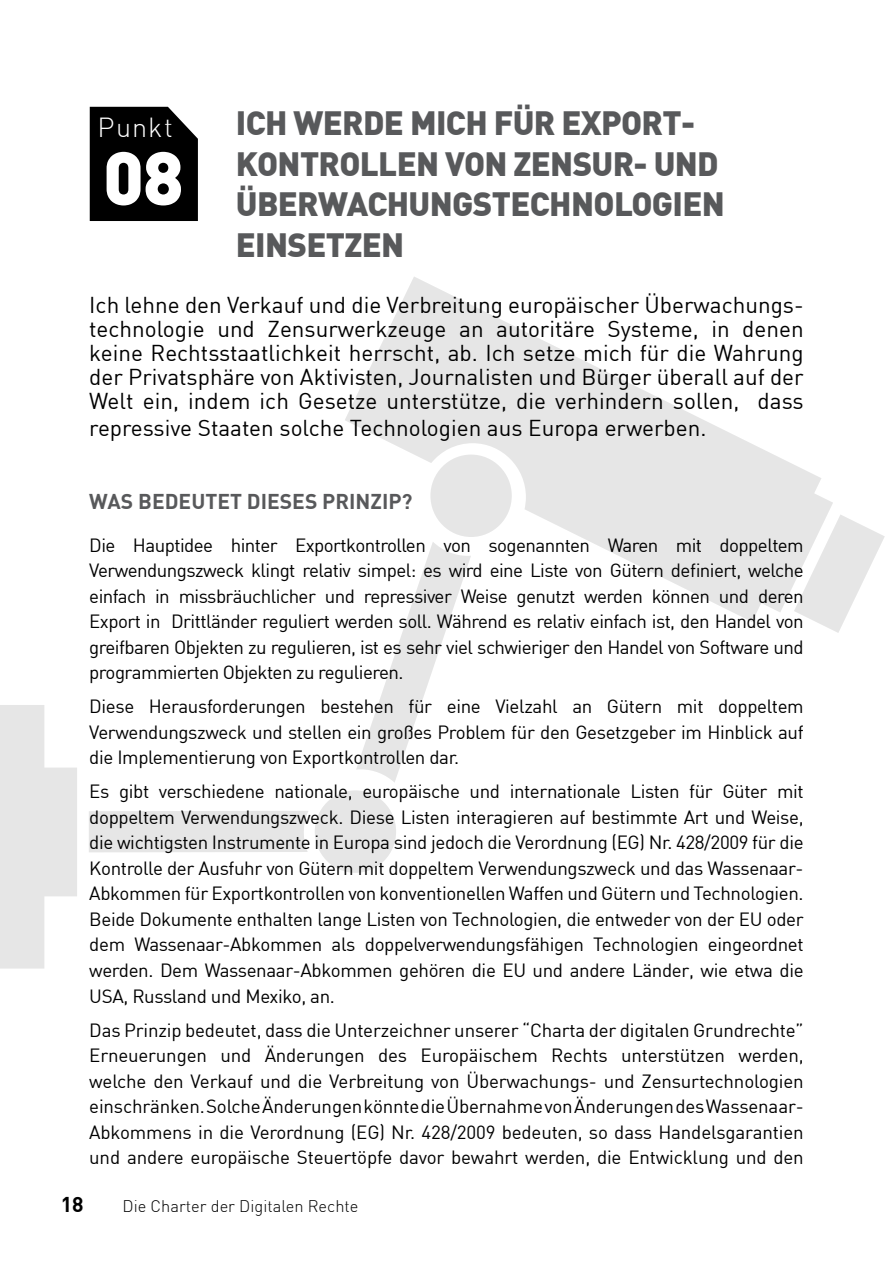
<style>
.page{position:relative;width:893px;height:1263px;background:#fff}
.page>*{position:absolute;margin:0;border:0;box-sizing:border-box;transform-origin:0 0}
.t1{font:900 74.1px "DIN";color:#fff}
.t2{font:900 33px/40.5px "DIN";letter-spacing:-.02em;color:#58595b}
.t3{font:300 27px "DIN";letter-spacing:.045em;color:#fff}
.t4{font:22.5px/24px "DIN";color:#000;text-align:justify}
.t5{font:700 21px "DIN";color:#58595b}
.t6{font:700 21px "DIN";color:#000}
.t7{font:18.75px/25.5px "DIN";letter-spacing:-.02em;color:#000;text-align:justify}
.t8{font:300 16.5px "DIN";color:#000}
</style>
<div class="page">
<svg style="left:817px;top:515px;width:68px;height:118px"></svg>
<svg style="left:345px;top:277px;width:488px;height:345px"></svg>
<div style="left:430px;top:454px;width:82px;height:83px;background:#e6e6e6;border-radius:50%"></div>
<svg style="left:356px;top:541px;width:115px;height:241px"></svg>
<div style="left:315px;top:790px;width:81px;height:83px;background:#e6e6e6;border-radius:50%"></div>
<div style="left:89px;top:811px;width:219px;height:41px;background:#e6e6e6"></div>
<svg style="left:0;top:705px;width:77px;height:263px"></svg>
<div style="left:90px;top:107px;width:108px;height:114px;background:#000"></div>
<h3 class="t3" style="left:98px;top:111px;width:77px">Punkt</h3>
<h1 class="t1" style="left:103px;top:129px;width:82px">08</h1>
<h2 class="t2" style="left:236px;top:101px;width:486px">ICH WERDE MICH FÜR EXPORT-<br>KONTROLLEN VON ZENSUR- UND<br>ÜBERWACHUNGSTECHNOLOGIEN<br>EINSETZEN</h2>
<p class="t4" style="left:89px;top:293px;width:716px">Ich lehne den Verkauf und die Verbreitung europäischer Überwachungs&shy;technologie und Zensurwerkzeuge an autoritäre Systeme, in denen keine Rechtsstaatlichkeit herrscht, ab. Ich setze mich für die Wahrung der Privatsphäre von Aktivisten, Journalisten und Bürger überall auf der Welt ein, indem ich Gesetze unterstütze, die verhindern sollen, dass</p>
<p class="t4" style="left:89px;top:416px;width:619px">repressive Staaten solche Technologien aus Europa erwerben.</p>
<p class="t5" style="left:89px;top:488px;width:16px">WAS</p>
<p class="t5" style="left:138px;top:488px;width:14px">BEDE</p>
<p class="t5" style="left:191px;top:488px;width:27px">UTET</p>
<p class="t5" style="left:247px;top:488px;width:13px">DIESES</p>
<p class="t5" style="left:322px;top:488px;width:13px">PRIN</p>
<p class="t5" style="left:371px;top:488px;width:44px">ZI P?</p>
<p class="t7" style="left:89px;top:532px;width:716px">Die Hauptidee hinter Exportkontrollen von sogenannten Waren mit doppeltem Verwendungszweck klingt relativ simpel: es wird eine Liste von Gütern definiert, welche einfach in missbräuchlicher und repressiver Weise genutzt werden können und deren Export in Drittländer reguliert werden soll. Während es relativ einfach ist, den Handel von greifbaren Objekten zu regulieren, ist es sehr viel schwieriger den Handel von Software und programmierten Objekten zu regulieren.</p>
<p class="t7" style="left:89px;top:693px;width:716px">Diese Herausforderungen bestehen für eine Vielzahl an Gütern mit doppeltem Verwendungszweck und stellen ein großes Problem für den Gesetzgeber im Hinblick auf die Implementierung von Exportkontrollen dar.</p>
<p class="t7" style="left:89px;top:779px;width:716px">Es gibt verschiedene nationale, europäische und internationale Listen für Güter mit doppeltem Verwendungszweck. Diese Listen interagieren auf bestimmte Art und Weise, die wichtigsten Instrumente in Europa sind jedoch die Verordnung (EG) Nr. 428/2009 für die Kontrolle der Ausfuhr von Gütern mit doppeltem Verwendungszweck und das Wassenaar-Abkommen für Exportkontrollen von konventionellen Waffen und Gütern und Technologien.<br>Beide Dokumente enthalten lange Listen von Technologien, die entweder von der EU oder dem Wassenaar-Abkommen als doppelverwendungsfähigen Technologien eingeordnet werden. Dem Wassenaar-Abkommen gehören die EU und andere Länder, wie etwa die USA, Russland und Mexiko, an.</p>
<p class="t7" style="left:89px;top:1017px;width:716px">Das Prinzip bedeutet, dass die Unterzeichner unserer “Charta der digitalen Grundrechte” Erneuerungen und Änderungen des Europäischem Rechts unterstützen werden, welche den Verkauf und die Verbreitung von Überwachungs- und Zensurtechnologien einschränken. Solche Änderungen könnte die Übernahme von Änderungen des Wassenaar-Abkommens in die Verordnung (EG) Nr. 428/2009 bedeuten, so dass Handelsgarantien und andere europäische Steuertöpfe davor bewahrt werden, die Entwicklung und den</p>
<p class="t6" style="left:61px;top:1190px;width:24px">18</p>
<p class="t8" style="left:123px;top:1195px;width:237px">Die Charter der Digitalen Rechte</p>
</div>
